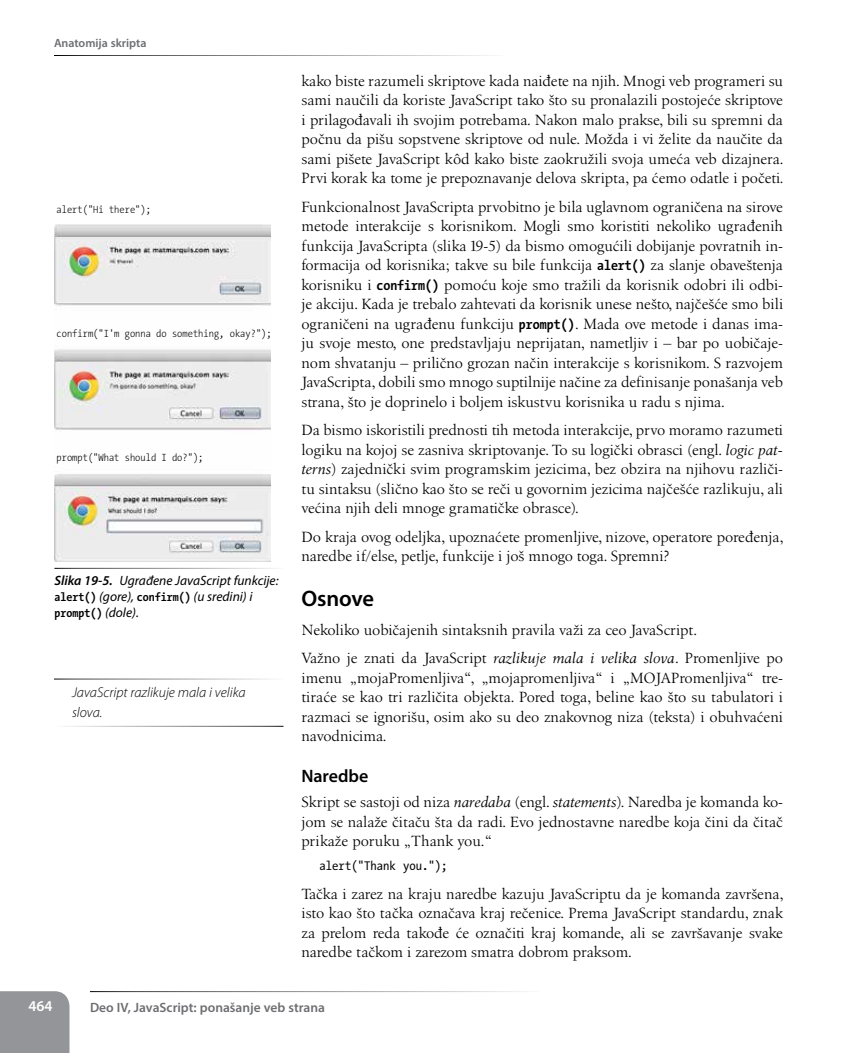
<style>
.page{position:relative;width:864px;height:1053px;background:#fff}
.page>*{position:absolute;margin:0;border:0;box-sizing:border-box;transform-origin:0 0}
.t1{font:600 22.5px "Myriad Pro";letter-spacing:-.01em;color:#000}
.t2{font:600 18px "Myriad Pro";color:#000}
.t3{font:15.3px/19.5px "Birka";color:#000;text-align:justify}
.t4{font:600 15px "Myriad Pro";color:#fff}
.t5{font:italic 300 14.25px/19.5px "Myriad Pro";color:#000}
.t6{font:italic 13.5px/15.8px "Myriad Pro";color:#000}
.t7{font:600 13.5px "Myriad Pro";color:#6d6e71}
.t8{font:12.75px "Sans Mono Condensed";color:#000}
.t9{font:600 12px "Myriad Pro";color:#6d6e71}
.t10{font:700 12px "Sans Mono Condensed";color:#000}
.t11{font:300 10.5px "The Sans Mono Cd W3";color:#000}
.s1{font-weight:600}
.s2{font-family:"Sans Mono Condensed";font-weight:700;font-style:normal;font-size:12px}
.s3{font-family:"Myriad Pro";font-weight:400;font-style:italic;font-size:13.5px}
.s4{font-family:"Sans Mono Condensed";font-weight:700;font-size:13.95px}
.s5{font-style:italic}
</style>
<div class="page">
<div style="left:0;top:991px;width:69px;height:62px;background:#939598"></div>
<img style="left:54px;top:225px;width:216px;height:336px">
<p class="t9" style="left:54px;top:36px;width:94px">Anatomija skripta</p>
<p class="t11" style="left:57px;top:203px;width:96px">alert("Hi there");</p>
<p class="t11" style="left:57px;top:327px;width:217px">confirm("I′m gonna do something, okay?");</p>
<p class="t11" style="left:57px;top:452px;width:148px">prompt("What should I do?");</p>
<p class="t6" style="left:54px;top:572px;width:226px"><span class="s1">Slika 19-5.</span> Ugrađene JavaScript funkcije: <span class="s2">alert()</span> (gore), <span class="s2">confirm()</span> (u sredini) i</p>
<p class="t10" style="left:54px;top:606px;width:86px">prompt() <span class="s3">(dole).</span></p>
<p class="t5" style="left:72px;top:683px;width:175px">JavaScript razlikuje mala i velika slova.</p>
<p class="t3" style="left:302px;top:71px;width:484px">kako biste razumeli skriptove kada naiđete na njih. Mnogi veb programeri su sami naučili da koriste JavaScript tako što su pronalazili postojeće skriptove i prilagođavali ih svojim potrebama. Nakon malo prakse, bili su spremni da počnu da pišu sopstvene skriptove od nule. Možda i vi želite da naučite da sami pišete JavaScript kôd kako biste zaokružili svoja umeća veb dizajnera.<br>Prvi korak ka tome je prepoznavanje delova skripta, pa ćemo odatle i početi.</p>
<p class="t3" style="left:301px;top:197px;width:483px">Funkcionalnost JavaScripta prvobitno je bila uglavnom ograničena na sirove metode interakcije s korisnikom. Mogli smo koristiti nekoliko ugrađenih funkcija JavaScripta (slika 19-5) da bismo omogućili dobijanje povratnih in&shy;formacija od korisnika; takve su bile funkcija <span class="s4">alert()</span> za slanje obaveštenja korisniku i <span class="s4">confirm()</span> pomoću koje smo tražili da korisnik odobri ili odbi&shy;je akciju. Kada je trebalo zahtevati da korisnik unese nešto, najčešće smo bili ograničeni na ugrađenu funkciju <span class="s4">prompt()</span>. Mada ove metode i danas ima&shy;ju svoje mesto, one predstavljaju neprijatan, nametljiv i – bar po uobičaje&shy;nom shvatanju – prilično grozan način interakcije s korisnikom. S razvojem JavaScripta, dobili smo mnogo suptilnije načine za definisanje ponašanja veb strana, što je doprinelo i boljem iskustvu korisnika u radu s njima.</p>
<p class="t3" style="left:302px;top:421px;width:483px">Da bismo iskoristili prednosti tih metoda interakcije, prvo moramo razumeti logiku na kojoj se zasniva skriptovanje. To su logički obrasci (engl. <span class="s5">logic pat&shy;terns</span>) zajednički svim programskim jezicima, bez obzira na njihovu različi&shy;tu sintaksu (slično kao što se reči u govornim jezicima najčešće razlikuju, ali većina njih deli mnoge gramatičke obrasce).</p>
<p class="t3" style="left:302px;top:527px;width:484px">Do kraja ovog odeljka, upoznaćete promenljive, nizove, operatore poređenja, naredbe if/else, petlje, funkcije i još mnogo toga. Spremni?</p>
<h1 class="t1" style="left:302px;top:584px;width:74px">Osnove</h1>
<p class="t3" style="left:302px;top:616px;width:483px;line-height:28.5px">Nekoliko uobičajenih sintaksnih pravila važi za ceo JavaScript.<br>Važno je znati da JavaScript <span class="s5">razlikuje mala i velika slova</span>. Promenljive po</p>
<p class="t3" style="left:302px;top:668px;width:483px">imenu „mojaPromenljiva“, „mojapromenljiva“ i „MOJAPromenljiva“ tre&shy;tiraće se kao tri različita objekta. Pored toga, beline kao što su tabulatori i razmaci se ignorišu, osim ako su deo znakovnog niza (teksta) i obuhvaćeni navodnicima.</p>
<p class="t2" style="left:302px;top:764px;width:68px">Naredbe</p>
<p class="t3" style="left:302px;top:793px;width:483px">Skript se sastoji od niza <span class="s5">naredaba</span> (engl. <span class="s5">statements</span>). Naredba je komanda ko&shy;jom se nalaže čitaču šta da radi. Evo jednostavne naredbe koja čini da čitač prikaže poruku „Thank you.“</p>
<p class="t8" style="left:320px;top:859px;width:130px">alert(“Thank you.”);</p>
<p class="t3" style="left:302px;top:884px;width:484px">Tačka i zarez na kraju naredbe kazuju JavaScriptu da je komanda završena, isto kao što tačka označava kraj rečenice. Prema JavaScript standardu, znak za prelom reda takođe će označiti kraj komande, ali se završavanje svake naredbe tačkom i zarezom smatra dobrom praksom.</p>
<p class="t4" style="left:29px;top:997px;width:26px">464</p>
<p class="t7" style="left:90px;top:999px;width:236px">Deo IV, JavaScript: ponašanje veb strana</p>
</div>
